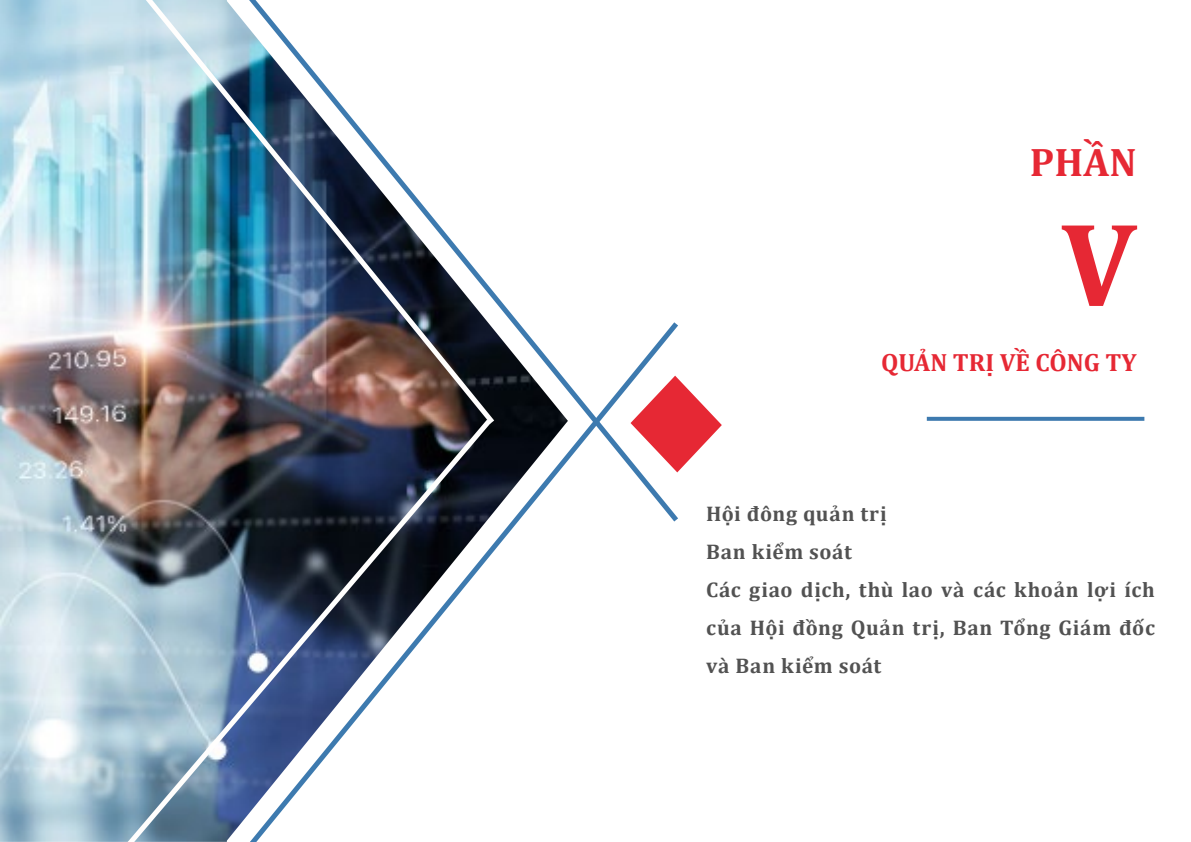
<style>
.page{position:relative;width:1191px;height:842px;background:#fff}
.page>*{position:absolute;margin:0;border:0;box-sizing:border-box;transform-origin:0 0}
.t1{font:700 120px "Cambria";color:#e62834}
.t2{font:700 40px "Cambria";color:#e62834}
.t3{font:700 25px "Cambria";color:#e62834}
.t4{font:700 21.2px/38px "Cambria";letter-spacing:.03em;color:#525252}
</style>
<div class="page">
<img style="left:0;top:0;width:60px;height:842px">
<svg style="left:683px;top:384px;width:39px;height:83px"></svg>
<svg style="left:496px;top:317px;width:187px;height:232px"></svg>
<img style="left:60px;top:0;width:439px;height:429px">
<img style="left:45px;top:414px;width:451px;height:428px">
<svg style="left:926px;top:417px;width:218px;height:4px"></svg>
<h2 class="t2" style="left:1030px;top:134px;width:108px">PHẦN</h2>
<h1 class="t1" style="left:1060px;top:180px;width:78px">V</h1>
<p class="t3" style="left:881px;top:344px;width:257px">QUẢN TRỊ VỀ CÔNG TY</p>
<p class="t4" style="left:706px;top:494px;width:450px">Hội đông quản trị<br>Ban kiểm soát<br>Các giao dịch, thù lao và các khoản lợi ích của Hội đồng Quản trị, Ban Tổng Giám đốc và Ban kiểm soát</p>
</div>
